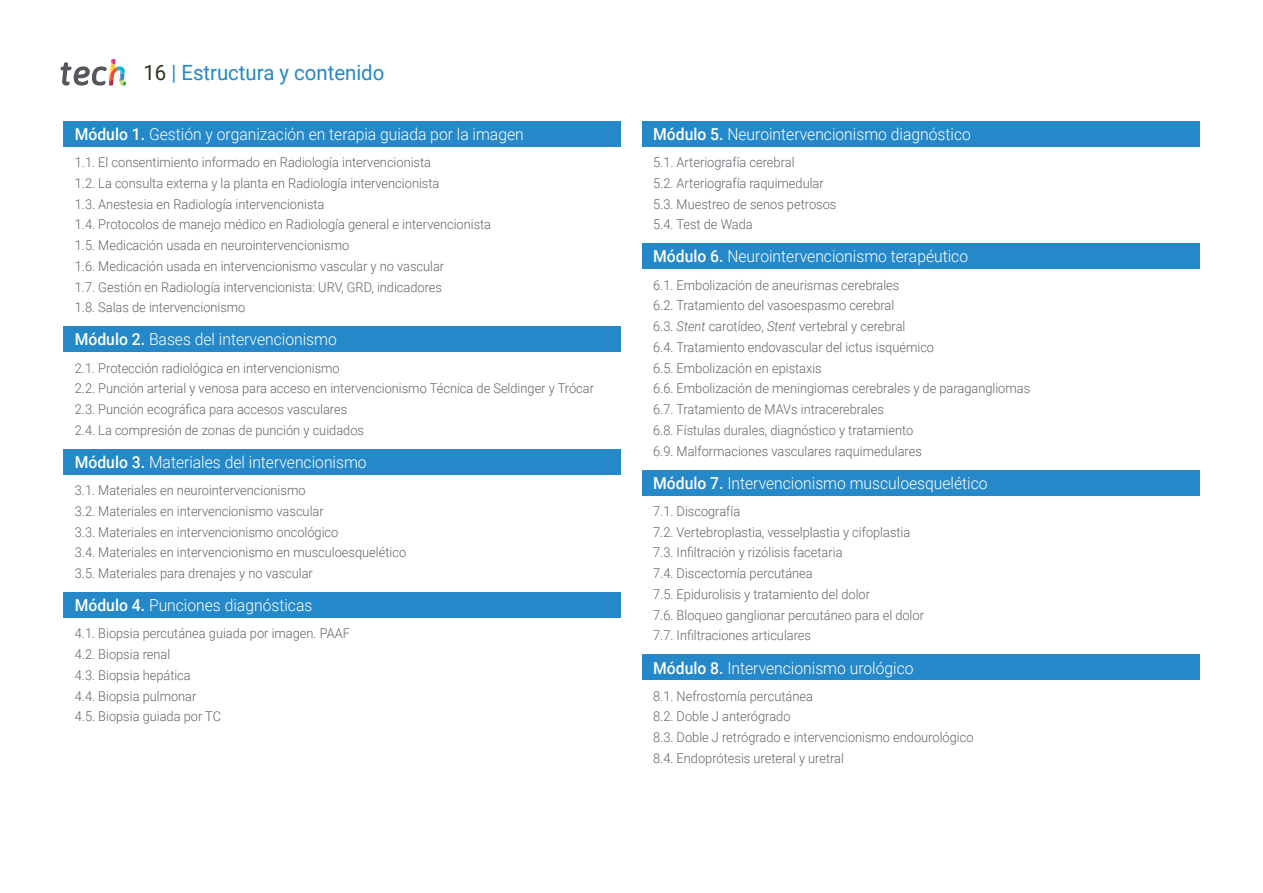
<style>
.page{position:relative;width:1263px;height:893px;background:#fff}
.page>*{position:absolute;margin:0;border:0;box-sizing:border-box;transform-origin:0 0}
.t1{font:21px "Roboto";color:#2488c9}
.t2{font:300 16.5px "Roboto";color:#fff;scale:.95 1}
.t3{font:300 13.5px/20.7px "Roboto";color:#61646a;scale:.95 1}
.s1{color:#312e20}
.s2{font-weight:500}
.s3{font-style:italic}
</style>
<div class="page">
<div style="left:64px;top:121px;width:557px;height:25px;background:#2488c9"></div>
<div style="left:64px;top:327px;width:557px;height:25px;background:#2488c9"></div>
<div style="left:64px;top:449px;width:557px;height:25px;background:#2488c9"></div>
<div style="left:64px;top:592px;width:557px;height:25px;background:#2488c9"></div>
<div style="left:642px;top:121px;width:557px;height:25px;background:#2488c9"></div>
<div style="left:642px;top:244px;width:557px;height:25px;background:#2488c9"></div>
<div style="left:642px;top:470px;width:557px;height:25px;background:#2488c9"></div>
<div style="left:642px;top:655px;width:557px;height:25px;background:#2488c9"></div>
<svg style="left:61px;top:59px;width:65px;height:27px"></svg>
<h1 class="t1" style="left:144px;top:57px;width:242px"><span class="s1">16</span> | Estructura y contenido</h1>
<p class="t2" style="left:75px;top:123px;width:474px"><span class="s2">Módulo 1.</span> Gestión y organización en terapia guiada por la imagen</p>
<p class="t3" style="left:75px;top:151px;width:440px">1.1. El consentimiento informado en Radiología intervencionista<br>1.2. La consulta externa y la planta en Radiología intervencionista<br>1.3. Anestesia en Radiología intervencionista<br>1.4. Protocolos de manejo médico en Radiología general e intervencionista 1.5. Medicación usada en neurointervencionismo<br>1.6. Medicación usada en intervencionismo vascular y no vascular<br>1.7. Gestión en Radiología intervencionista: URV, GRD, indicadores<br>1.8. Salas de intervencionismo</p>
<p class="t2" style="left:75px;top:328px;width:277px"><span class="s2">Módulo 2.</span> Bases del intervencionismo</p>
<p class="t3" style="left:75px;top:357px;width:548px">2.1. Protección radiológica en intervencionismo<br>2.2. Punción arterial y venosa para acceso en intervencionismo Técnica de Seldinger y Trócar 2.3. Punción ecográfica para accesos vasculares<br>2.4. La compresión de zonas de punción y cuidados</p>
<p class="t2" style="left:75px;top:451px;width:309px"><span class="s2">Módulo 3.</span> Materiales del intervencionismo</p>
<p class="t3" style="left:75px;top:479px;width:350px">3.1. Materiales en neurointervencionismo<br>3.2. Materiales en intervencionismo vascular<br>3.3. Materiales en intervencionismo oncológico<br>3.4. Materiales en intervencionismo en musculoesquelético 3.5. Materiales para drenajes y no vascular</p>
<p class="t2" style="left:75px;top:594px;width:251px"><span class="s2">Módulo 4.</span> Punciones diagnósticas</p>
<p class="t3" style="left:75px;top:623px;width:291px">4.1. Biopsia percutánea guiada por imagen. PAAF<br>4.2. Biopsia renal<br>4.3. Biopsia hepática<br>4.4. Biopsia pulmonar<br>4.5. Biopsia guiada por TC</p>
<p class="t2" style="left:653px;top:123px;width:336px"><span class="s2">Módulo 5.</span> Neurointervencionismo diagnóstico</p>
<p class="t3" style="left:653px;top:151px;width:194px">5.1. Arteriografía cerebral<br>5.2. Arteriografía raquimedular<br>5.3. Muestreo de senos petrosos<br>5.4. Test de Wada</p>
<p class="t2" style="left:653px;top:245px;width:333px"><span class="s2">Módulo 6.</span> Neurointervencionismo terapéutico</p>
<p class="t3" style="left:653px;top:274px;width:398px">6.1. Embolización de aneurismas cerebrales<br>6.2. Tratamiento del vasoespasmo cerebral<br>6.3. <span class="s3">Stent</span> carotídeo, <span class="s3">Stent</span> vertebral y cerebral<br>6.4. Tratamiento endovascular del ictus isquémico<br>6.5. Embolización en epistaxis<br>6.6. Embolización de meningiomas cerebrales y de paragangliomas 6.7. Tratamiento de MAVs intracerebrales<br>6.8. Fístulas durales, diagnóstico y tratamiento<br>6.9. Malformaciones vasculares raquimedulares</p>
<p class="t2" style="left:653px;top:471px;width:354px"><span class="s2">Módulo 7.</span> Intervencionismo musculoesquelético</p>
<p class="t3" style="left:653px;top:500px;width:287px">7.1. Discografía<br>7.2. Vertebroplastia, vesselplastia y cifoplastia 7.3. Infiltración y rizólisis facetaria<br>7.4. Discectomía percutánea<br>7.5. Epidurolisis y tratamiento del dolor<br>7.6. Bloqueo ganglionar percutáneo para el dolor 7.7. Infiltraciones articulares</p>
<p class="t2" style="left:653px;top:656px;width:276px"><span class="s2">Módulo 8.</span> Intervencionismo urológico</p>
<p class="t3" style="left:653px;top:685px;width:339px">8.1. Nefrostomía percutánea<br>8.2. Doble J anterógrado<br>8.3. Doble J retrógrado e intervencionismo endourológico 8.4. Endoprótesis ureteral y uretral</p>
</div>
